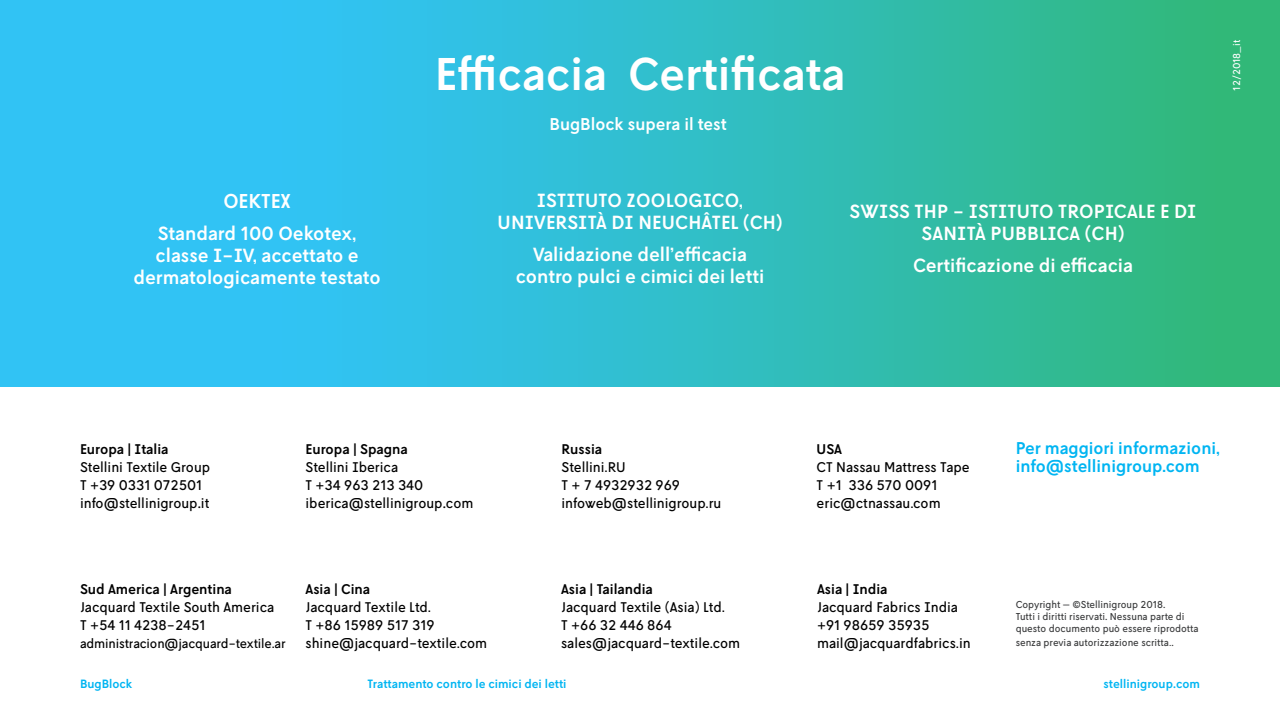
<style>
.page{position:relative;width:1280px;height:720px;background:#fff}
.page>*{position:absolute;margin:0;border:0;box-sizing:border-box;transform-origin:0 0}
.t1{font:500 45.8px "L10";color:#fff}
.t2{font:500 20px "L10";color:#fff}
.t3{font:500 19px/22px "L10";color:#fff;text-align:center}
.t4{font:500 17px/18px "L10";color:#00b5f2}
.t5{font:500 17px "L10";color:#fff}
.t6{font:14px/18px "L10";color:#000}
.t7{font:500 14px "L10";color:#000}
.t8{font:13px "L10";letter-spacing:-.01em;color:#000}
.t9{font:500 12px "L10";color:#00b5f2}
.t10{font:10px/12px "L10";color:#3a3b3c}
.t11{font:10px "L10";color:#fff}
</style>
<div class="page">
<div style="left:0;top:0;width:1280px;height:386px;background:linear-gradient(to right,#31c5ff,#31b87e)"></div>
<h2 class="t2" style="left:223px;top:189px;width:69px">OEKTEX</h2>
<h3 class="t3" style="left:134px;top:223px;width:249px">Standard 100 Oekotex, classe I-IV, accettato e dermatologicamente testato</h3>
<h1 class="t1" style="left:435px;top:48px;width:412px">Efficacia Certificata</h1>
<p class="t5" style="left:549px;top:114px;width:179px">BugBlock supera il test</p>
<h3 class="t3" style="left:498px;top:190px;width:286px">ISTITUTO ZOOLOGICO,<br>UNIVERSITÀ DI NEUCHÂTEL (CH)</h3>
<h3 class="t3" style="left:516px;top:244px;width:250px">Validazione dell’efficacia contro pulci e cimici dei letti</h3>
<h3 class="t3" style="left:850px;top:201px;width:348px">SWISS THP - ISTITUTO TROPICALE E DI<br>SANITÀ PUBBLICA (CH)</h3>
<h3 class="t3" style="left:913px;top:255px;width:222px">Certificazione di efficacia</h3>
<p class="t11" style="left:1231px;top:91px;width:52px;rotate:-90deg">12/2018_it</p>
<p class="t7" style="left:80px;top:441px;width:90px">Europa | Italia</p>
<p class="t6" style="left:80px;top:458px;width:132px">Stellini Textile Group<br>T +39 0331 072501 info@stellinigroup.it</p>
<p class="t7" style="left:306px;top:441px;width:104px">Europa | Spagna</p>
<p class="t6" style="left:306px;top:458px;width:169px">Stellini Iberica<br>T +34 963 213 340 iberica@stellinigroup.com</p>
<p class="t7" style="left:80px;top:581px;width:153px">Sud America | Argentina</p>
<p class="t6" style="left:80px;top:598px;width:196px">Jacquard Textile South America<br>T +54 11 4238-2451</p>
<p class="t8" style="left:80px;top:636px;width:207px">administracion@jacquard-textile.ar</p>
<p class="t7" style="left:306px;top:581px;width:66px">Asia | Cina</p>
<p class="t6" style="left:306px;top:598px;width:183px">Jacquard Textile Ltd.<br>T +86 15989 517 319 shine@jacquard-textile.com</p>
<p class="t7" style="left:562px;top:441px;width:42px">Russia</p>
<p class="t6" style="left:562px;top:458px;width:161px">Stellini.RU<br>T + 7 4932932 969 infoweb@stellinigroup.ru</p>
<p class="t7" style="left:561px;top:581px;width:93px">Asia | Tailandia</p>
<p class="t6" style="left:561px;top:598px;width:181px">Jacquard Textile (Asia) Ltd.<br>T +66 32 446 864 sales@jacquard-textile.com</p>
<p class="t7" style="left:817px;top:441px;width:27px">USA</p>
<p class="t6" style="left:817px;top:458px;width:155px">CT Nassau Mattress Tape<br>T +1 336 570 0091 eric@ctnassau.com</p>
<p class="t7" style="left:817px;top:581px;width:72px">Asia | India</p>
<p class="t6" style="left:817px;top:598px;width:155px">Jacquard Fabrics India +91 98659 35935 mail@jacquardfabrics.in</p>
<p class="t4" style="left:1016px;top:439px;width:206px">Per maggiori informazioni, info@stellinigroup.com</p>
<p class="t10" style="left:1016px;top:599px;width:185px">Copyright — ©Stellinigroup 2018.<br>Tutti i diritti riservati. Nessuna parte di questo documento può essere riprodotta</p>
<p class="t10" style="left:1016px;top:637px;width:160px">senza previa autorizzazione scritta..</p>
<p class="t9" style="left:80px;top:677px;width:54px">BugBlock</p>
<p class="t9" style="left:368px;top:677px;width:201px">Trattamento contro le cimici dei letti</p>
<p class="t9" style="left:1104px;top:677px;width:98px">stellinigroup.com</p>
</div>
